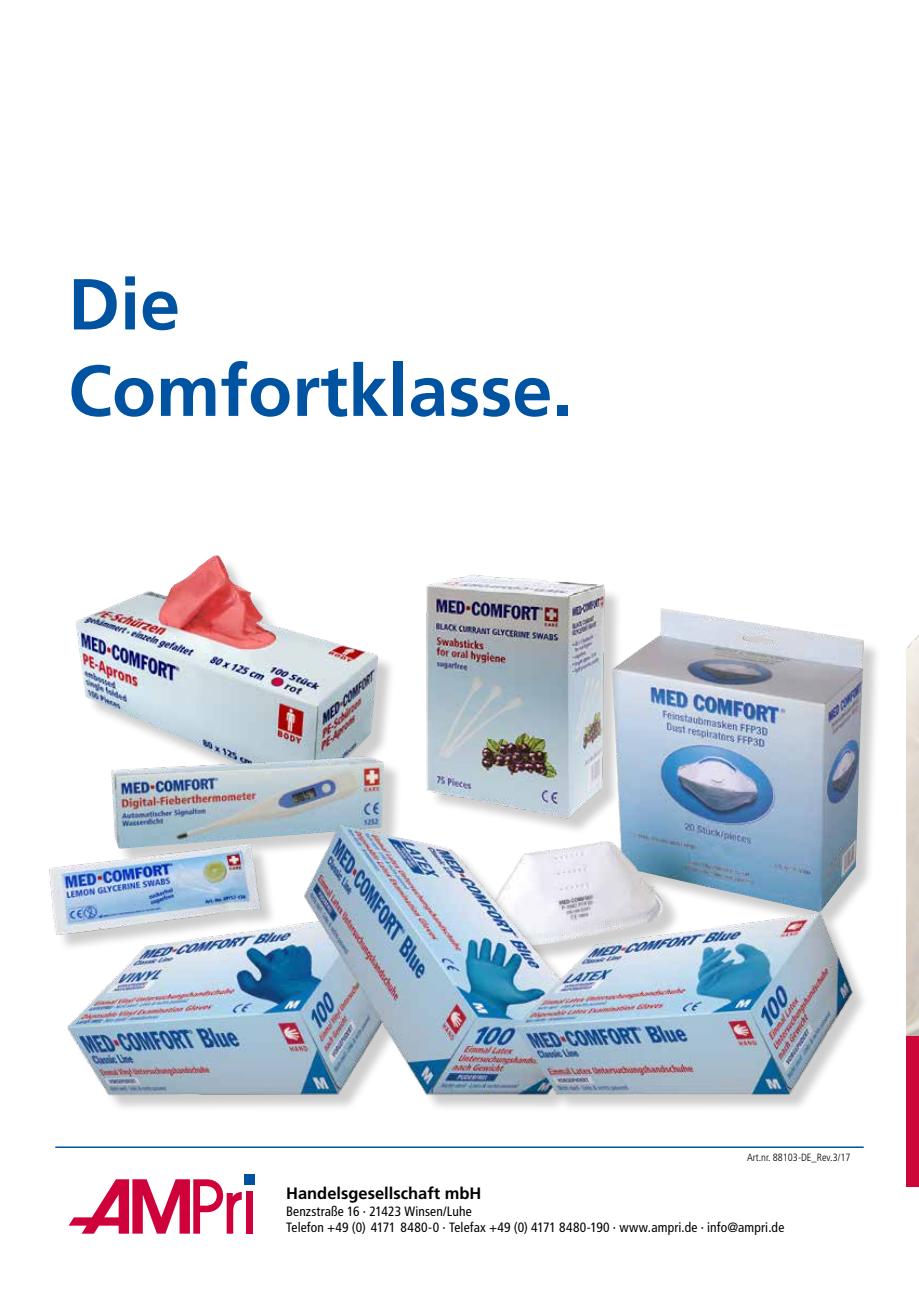
<style>
.page{position:relative;width:919px;height:1289px;background:#fff}
.page>*{position:absolute;margin:0;border:0;box-sizing:border-box;transform-origin:0 0}
.t1{font:700 72px/86.4px "Frutiger LT Std";color:#0053a1}
.t2{font:700 16.5px "Frutiger LT Std";color:#000}
.t3{font:condensed 13.5px/16.5px "Frutiger LT";letter-spacing:.01em;color:#000}
.t4{font:300 condensed 10.5px "Frutiger LT Std";color:#000}
</style>
<div class="page">
<div style="left:822px;top:1036px;width:96px;height:150px;background:#cc0839"></div>
<div style="left:510px;top:449px;width:396px;height:814px;background:#fff"></div>
<div style="left:479px;top:611px;width:402px;height:354px;background:#000;opacity:.2"></div>
<img style="left:673px;top:610px;width:190px;height:174px">
<img style="left:75px;top:555px;width:295px;height:201px">
<hr style="left:55px;top:1146px;width:808px;height:1px;background:#0053a1">
<div style="left:244px;top:1174px;width:11px;height:10px;background:#0052a0"></div>
<svg style="left:69px;top:1179px;width:173px;height:54px"></svg>
<div style="left:246px;top:1191px;width:7px;height:42px;background:#cf013b"></div>
<img style="left:111px;top:756px;width:259px;height:28px">
<img style="left:370px;top:574px;width:303px;height:210px">
<img style="left:49px;top:784px;width:832px;height:324px">
<h1 class="t1" style="left:68px;top:261px;width:506px">Die<br>Comfortklasse.</h1>
<p class="t4" style="left:747px;top:1151px;width:105px">Art.nr. 88103-DE_Rev.3/17</p>
<p class="t2" style="left:286px;top:1183px;width:197px">Handelsgesellschaft mbH</p>
<p class="t3" style="left:286px;top:1202px;width:499px">Benzstraße 16 · 21423 Winsen/Luhe<br>Telefon +49 (0) 4171 8480-0 · Telefax +49 (0) 4171 8480-190 · www.ampri.de · info@ampri.de</p>
</div>
